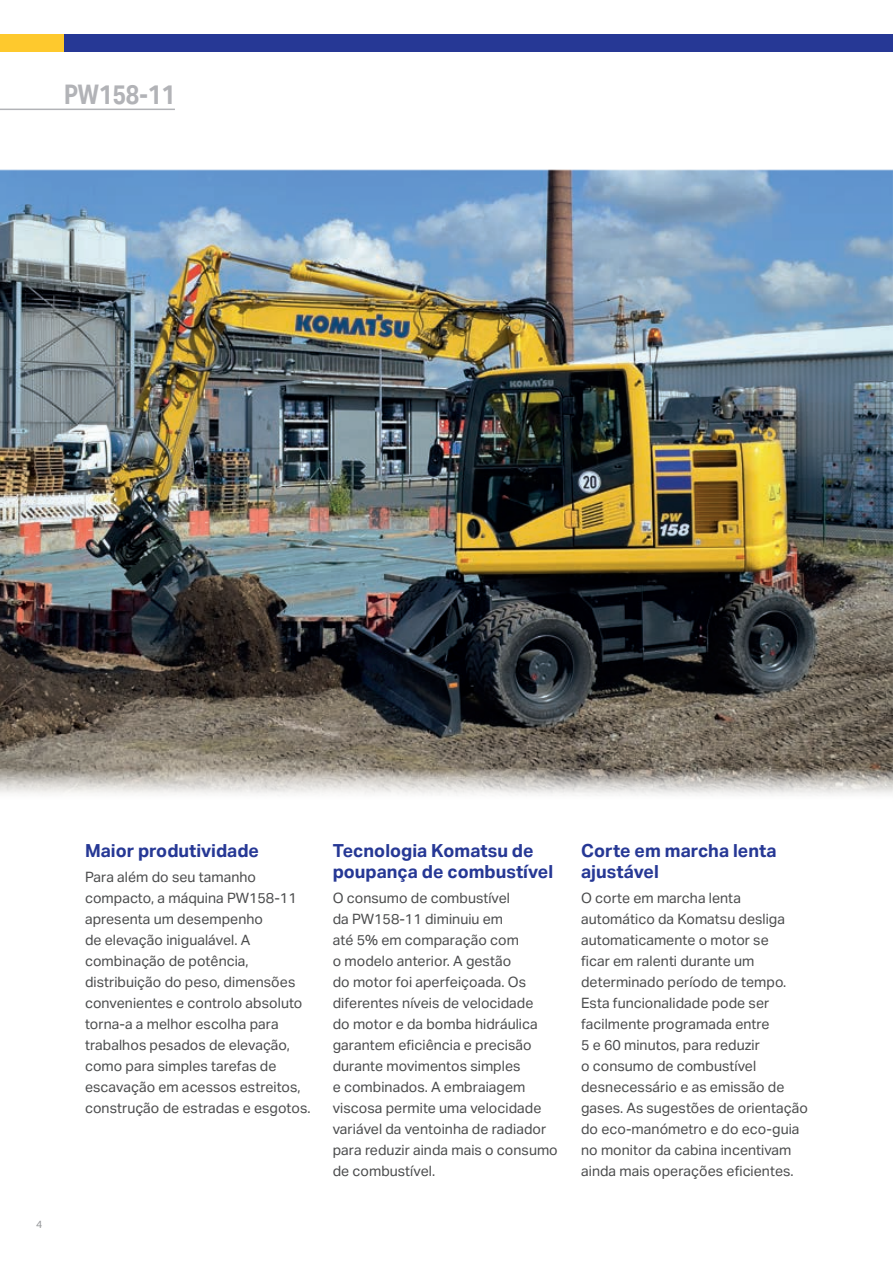
<style>
.page{position:relative;width:893px;height:1263px;background:#fff}
.page>*{position:absolute;margin:0;border:0;box-sizing:border-box;transform-origin:0 0}
.t1{font:700 27px "Aktiv Grotesk Cd";color:#b2b3b7}
.t2{font:700 18px/21px "Aktiv Grotesk";color:#263895}
.t3{font:14.25px/21px "Aktiv Grotesk";color:#4b4c4d}
.t4{font:10.5px "Aktiv Grotesk";color:#939598}
</style>
<div class="page">
<img style="left:0;top:170px;width:893px;height:626px">
<hr style="left:0;top:109px;width:175px;height:1px;background:#b2b3b7">
<div style="left:0;top:34px;width:143px;height:17px;background:#fec92d"></div>
<div style="left:64px;top:34px;width:829px;height:17px;background:#263895"></div>
<h1 class="t1" style="left:64px;top:84px;width:113px">PW158-11</h1>
<p class="t4" style="left:36px;top:1220px;width:8px">4</p>
<p class="t2" style="left:85px;top:841px;width:175px">Maior produtividade</p>
<p class="t3" style="left:85px;top:868px;width:227px">Para além do seu tamanho compacto, a máquina PW158-11 apresenta um desempenho<br>de elevação inigualável. A combinação de potência, distribuição do peso, dimensões convenientes e controlo absoluto torna-a a melhor escolha para trabalhos pesados de elevação, como para simples tarefas de escavação em acessos estreitos, construção de estradas e esgotos.</p>
<p class="t2" style="left:333px;top:841px;width:222px">Tecnologia Komatsu de poupança de combustível</p>
<p class="t3" style="left:333px;top:889px;width:227px">O consumo de combustível<br>da PW158-11 diminuiu em<br>até 5% em comparação com<br>o modelo anterior. A gestão<br>do motor foi aperfeiçoada. Os diferentes níveis de velocidade<br>do motor e da bomba hidráulica garantem eficiência e precisão durante movimentos simples<br>e combinados. A embraiagem viscosa permite uma velocidade variável da ventoinha de radiador para reduzir ainda mais o consumo de combustível.</p>
<p class="t2" style="left:581px;top:841px;width:197px">Corte em marcha lenta ajustável</p>
<p class="t3" style="left:581px;top:889px;width:228px">O corte em marcha lenta automático da Komatsu desliga automaticamente o motor se<br>ficar em ralenti durante um determinado período de tempo.<br>Esta funcionalidade pode ser facilmente programada entre<br>5 e 60 minutos, para reduzir<br>o consumo de combustível desnecessário e as emissão de gases. As sugestões de orientação do eco-manómetro e do eco-guia no monitor da cabina incentivam ainda mais operações eficientes.</p>
</div>
